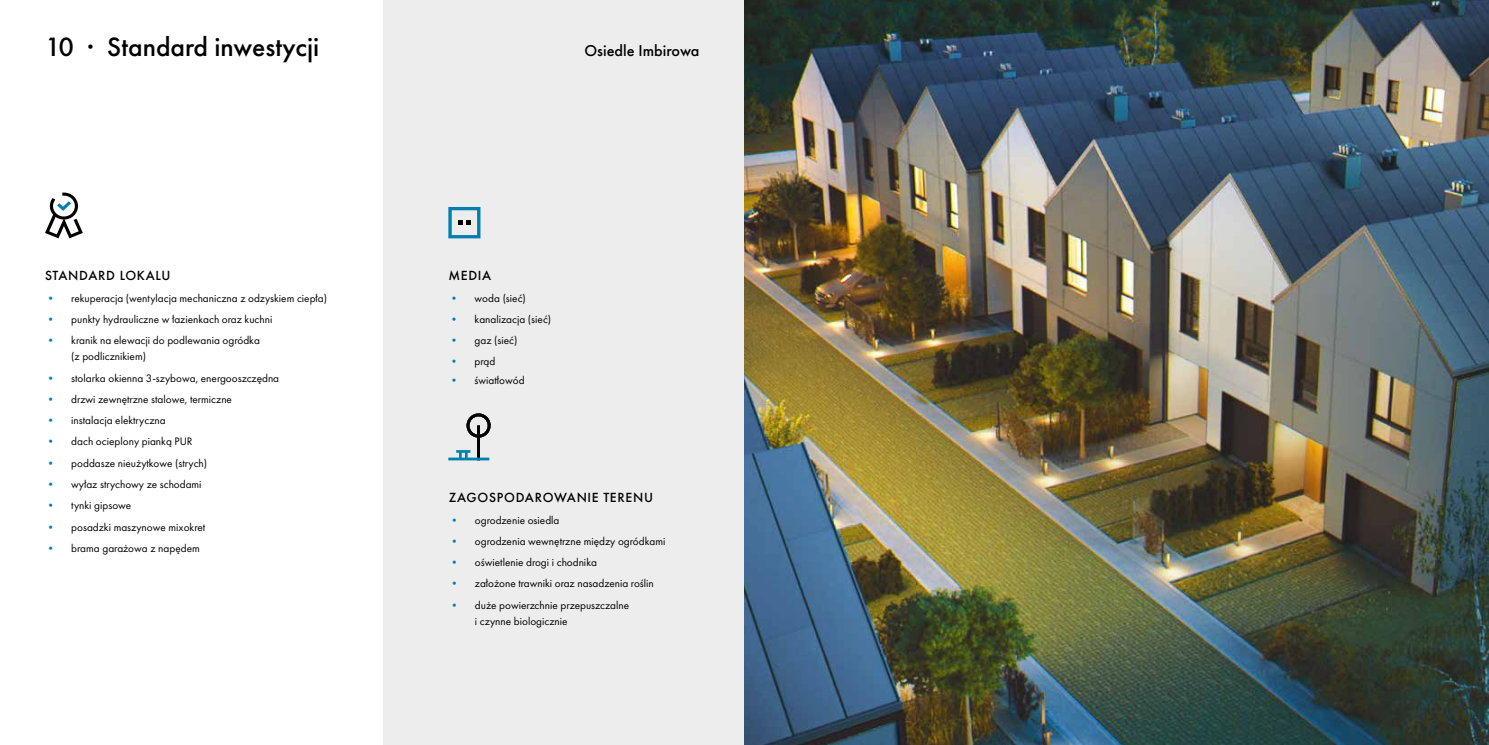
<style>
.page{position:relative;width:1489px;height:745px;background:#fff}
.page>*{position:absolute;margin:0;border:0;box-sizing:border-box;transform-origin:0 0}
.t1{font:500 27.5px "Futura PT";color:#000}
.t2{font:500 16.25px "Futura PT";color:#000}
.t3{font:500 13.75px "Futura PT";letter-spacing:.05em;color:#000}
.t4{font:11.25px/16.2px "Futura PT";color:#000}
.s1{color:#007fb1}
</style>
<div class="page">
<div style="left:383px;top:0;width:361px;height:744px;background:#ededed"></div>
<img style="left:744px;top:0;width:744px;height:744px">
<svg style="left:45px;top:192px;width:38px;height:46px"></svg>
<svg style="left:448px;top:207px;width:32px;height:31px"></svg>
<svg style="left:448px;top:413px;width:42px;height:47px"></svg>
<h1 class="t1" style="left:45px;top:31px;width:276px">10 · Standard inwestycji</h1>
<h2 class="t2" style="left:584px;top:41px;width:116px">Osiedle Imbirowa</h2>
<p class="t3" style="left:45px;top:267px;width:127px">STANDARD LOKALU</p>
<p class="t4" style="left:45px;top:289px;width:283px"><span class="s1">•</span> rekuperacja (wentylacja mechaniczna z odzyskiem ciepła)</p>
<p class="t4" style="left:45px;top:310px;width:229px"><span class="s1">•</span> punkty hydrauliczne w łazienkach oraz kuchni</p>
<p class="t4" style="left:71px;top:332px;width:190px;text-indent:-26px"><span class="s1">•</span> kranik na elewacji do podlewania ogródka (z podlicznikiem)</p>
<p class="t4" style="left:45px;top:369px;width:236px"><span class="s1">•</span> stolarka okienna 3-szybowa, energooszczędna</p>
<p class="t4" style="left:45px;top:390px;width:188px"><span class="s1">•</span> drzwi zewnętrzne stalowe, termiczne</p>
<p class="t4" style="left:45px;top:412px;width:122px"><span class="s1">•</span> instalacja elektryczna</p>
<p class="t4" style="left:45px;top:433px;width:149px"><span class="s1">•</span> dach ocieplony pianką PUR</p>
<p class="t4" style="left:45px;top:454px;width:164px"><span class="s1">•</span> poddasze nieużytkowe (strych)</p>
<p class="t4" style="left:45px;top:475px;width:158px"><span class="s1">•</span> wyłaz strychowy ze schodami</p>
<p class="t4" style="left:45px;top:497px;width:88px"><span class="s1">•</span> tynki gipsowe</p>
<p class="t4" style="left:45px;top:518px;width:162px"><span class="s1">•</span> posadzki maszynowe mixokret</p>
<p class="t4" style="left:45px;top:539px;width:156px"><span class="s1">•</span> brama garażowa z napędem</p>
<p class="t3" style="left:448px;top:267px;width:44px">MEDIA</p>
<p class="t4" style="left:448px;top:289px;width:79px"><span class="s1">•</span> woda (sieć)</p>
<p class="t4" style="left:448px;top:310px;width:104px"><span class="s1">•</span> kanalizacja (sieć)</p>
<p class="t4" style="left:448px;top:332px;width:71px"><span class="s1">•</span> gaz (sieć)</p>
<p class="t4" style="left:448px;top:353px;width:49px"><span class="s1">•</span> prąd</p>
<p class="t4" style="left:448px;top:372px;width:78px"><span class="s1">•</span> światłowód</p>
<p class="t3" style="left:448px;top:489px;width:206px">ZAGOSPODAROWANIE TERENU</p>
<p class="t4" style="left:448px;top:511px;width:112px"><span class="s1">•</span> ogrodzenie osiedla</p>
<p class="t4" style="left:448px;top:532px;width:218px"><span class="s1">•</span> ogrodzenia wewnętrzne między ogródkami</p>
<p class="t4" style="left:448px;top:554px;width:150px"><span class="s1">•</span> oświetlenie drogi i chodnika</p>
<p class="t4" style="left:448px;top:575px;width:207px"><span class="s1">•</span> założone trawniki oraz nasadzenia roślin</p>
<p class="t4" style="left:475px;top:596px;width:156px;text-indent:-26px"><span class="s1">•</span> duże powierzchnie przepuszczalne i czynne biologicznie</p>
</div>
